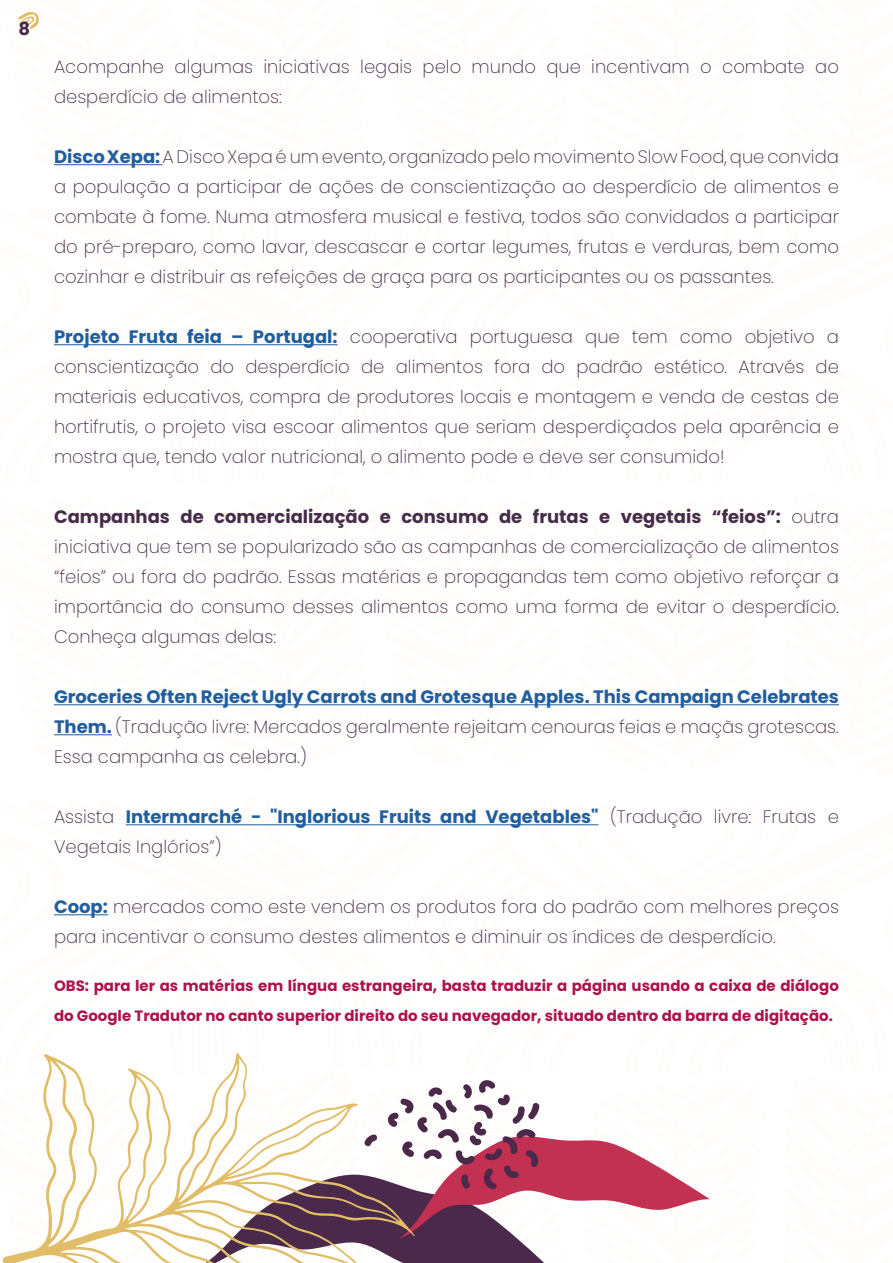
<style>
.page{position:relative;width:893px;height:1263px;background:#fff}
.page>*{position:absolute;margin:0;border:0;box-sizing:border-box;transform-origin:0 0}
.t1{font:200 18px/30px "Poppins";color:#452c48;text-align:justify}
.t2{font:700 18px "Poppins";color:#4a294a}
.t3{font:700 15px/30px "Poppins";color:#ad124d}
.s1{font-weight:700;color:#215e9e}
.s2{font-weight:700}
</style>
<div class="page">
<svg style="left:112px;top:705px;width:75px;height:1px"></svg>
<svg style="left:54px;top:735px;width:36px;height:1px"></svg>
<svg style="left:488px;top:705px;width:81px;height:1px"></svg>
<hr style="left:54px;top:164px;width:109px;height:1px;background:#215e9e">
<hr style="left:54px;top:344px;width:284px;height:1px;background:#215e9e">
<hr style="left:54px;top:704px;width:785px;height:1px;background:#215e9e">
<hr style="left:54px;top:734px;width:58px;height:1px;background:#215e9e">
<svg style="left:2px;top:824px;width:708px;height:439px"></svg>
<svg style="left:3px;top:1053px;width:412px;height:210px"></svg>
<p class="t2" style="left:19px;top:19px;width:13px">8</p>
<p class="t1" style="left:54px;top:52px;width:786px">Acompanhe algumas iniciativas legais pelo mundo que incentivam o combate ao desperdício de alimentos:</p>
<p class="t1" style="left:54px;top:142px;width:786px"><span class="s1">Disco Xepa:</span> A Disco Xepa é um evento, organizado pelo movimento Slow Food, que convida a população a participar de ações de conscientização ao desperdício de alimentos e combate à fome. Numa atmosfera musical e festiva, todos são convidados a participar do pré-preparo, como lavar, descascar e cortar legumes, frutas e verduras, bem como cozinhar e distribuir as refeições de graça para os participantes ou os passantes.</p>
<p class="t1" style="left:54px;top:322px;width:786px"><span class="s1">Projeto Fruta feia – Portugal:</span> cooperativa portuguesa que tem como objetivo a conscientização do desperdício de alimentos fora do padrão estético. Através de materiais educativos, compra de produtores locais e montagem e venda de cestas de hortifrutis, o projeto visa escoar alimentos que seriam desperdiçados pela aparência e mostra que, tendo valor nutricional, o alimento pode e deve ser consumido!</p>
<p class="t1" style="left:54px;top:502px;width:786px"><span class="s2">Campanhas de comercialização e consumo de frutas e vegetais “feios”:</span> outra iniciativa que tem se popularizado são as campanhas de comercialização de alimentos “feios” ou fora do padrão. Essas matérias e propagandas tem como objetivo reforçar a importância do consumo desses alimentos como uma forma de evitar o desperdício.<br>Conheça algumas delas:</p>
<p class="t1" style="left:54px;top:682px;width:786px"><span class="s1">Groceries Often Reject Ugly Carrots and Grotesque Apples. This Campaign Celebrates Them.</span> (Tradução livre: Mercados geralmente rejeitam cenouras feias e maçãs grotescas.<br>Essa campanha as celebra.)</p>
<p class="t1" style="left:54px;top:802px;width:786px">Assista <span class="s1">Intermarché - "Inglorious Fruits and Vegetables"</span> (Tradução livre: Frutas e<br>Vegetais Inglórios”)</p>
<p class="t1" style="left:54px;top:892px;width:786px"><span class="s1">Coop:</span> mercados como este vendem os produtos fora do padrão com melhores preços para incentivar o consumo destes alimentos e diminuir os índices de desperdício.</p>
<p class="t3" style="left:54px;top:971px;width:786px">OBS: para ler as matérias em língua estrangeira, basta traduzir a página usando a caixa de diálogo do Google Tradutor no canto superior direito do seu navegador, situado dentro da barra de digitação.</p>
</div>
